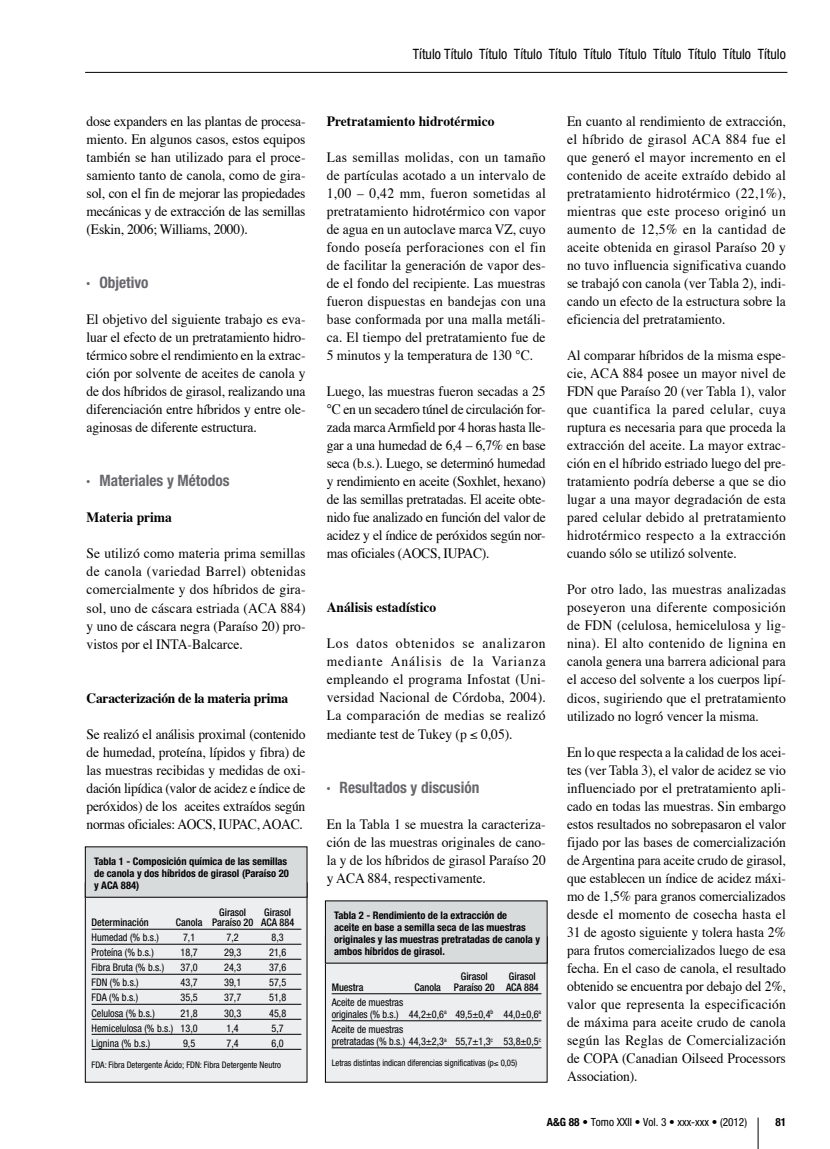
<style>
.page{position:relative;width:830px;height:1149px;background:#fff}
.page>*{position:absolute;margin:0;border:0;box-sizing:border-box;transform-origin:0 0}
.t1{font:700 condensed 15.75px "Helvetica Neue";color:#68676c}
.t2{font:14.25px/18px "Times";color:#000;text-align:justify;scale:.95 1}
.t3{font:condensed 14.25px "Helvetica Neue";color:#000}
.t4{font:700 14.25px "Times";color:#000;scale:.95 1}
.t5{font:700 14.25px "Times";letter-spacing:-.02em;color:#000;scale:.95 1}
.t6{font:condensed 11.25px "Helvetica Neue";color:#000}
.t7{font:700 condensed 11.25px "Helvetica Neue";color:#000}
.t8{font:condensed 10.5px/12px "Helvetica Neue";letter-spacing:-.005em;color:#000}
.t9{font:700 condensed 10.5px/12px "Helvetica Neue";color:#000}
.t10{font:500 condensed 10.5px "Helvetica Neue";color:#000}
.t11{font:condensed 9px "Helvetica Neue";letter-spacing:-.005em;color:#000}
.s1{font-weight:700}
</style>
<div class="page">
<hr style="left:757px;top:1117px;width:1px;height:31px;background:#000">
<hr style="left:85px;top:72px;width:702px;height:1px;background:#000">
<div style="left:85px;top:882px;width:222px;height:199px;background:#edeeef"></div>
<div style="left:85px;top:882px;width:222px;height:200px;border:1px solid #000"></div>
<div style="left:85px;top:846px;width:222px;height:50px;background:#d8dbdc"></div>
<hr style="left:91px;top:928px;width:210px;height:1px;background:#000">
<hr style="left:91px;top:943px;width:210px;height:1px;background:#000">
<hr style="left:91px;top:958px;width:210px;height:1px;background:#000">
<hr style="left:91px;top:973px;width:210px;height:1px;background:#000">
<hr style="left:91px;top:988px;width:210px;height:1px;background:#000">
<hr style="left:91px;top:1003px;width:210px;height:1px;background:#000">
<hr style="left:91px;top:1018px;width:210px;height:1px;background:#000">
<hr style="left:91px;top:1033px;width:210px;height:1px;background:#000">
<hr style="left:91px;top:1048px;width:210px;height:1px;background:#000">
<div style="left:325px;top:936px;width:222px;height:145px;background:#edeeef"></div>
<div style="left:325px;top:900px;width:222px;height:62px;background:#d8dbdc"></div>
<hr style="left:331px;top:993px;width:210px;height:1px;background:#000">
<hr style="left:331px;top:1020px;width:210px;height:1px;background:#000">
<hr style="left:331px;top:1047px;width:210px;height:1px;background:#000">
<p class="t3" style="left:412px;top:46px;width:374px">Título Título Título Título Título Título Título Título Título Título Título</p>
<p class="t2" style="left:87px;top:111px;width:232px">dose expanders en las plantas de procesa&shy;miento. En algunos casos, estos equipos también se han utilizado para el proce&shy;samiento tanto de canola, como de gira&shy;sol, con el fin de mejorar las propiedades mecánicas y de extracción de las semillas (Eskin, 2006; Williams, 2000).</p>
<p class="t1" style="left:87px;top:273px;width:63px">· Objetivo</p>
<p class="t2" style="left:87px;top:309px;width:232px">El objetivo del siguiente trabajo es eva&shy;luar el efecto de un pretratamiento hidro&shy;térmico sobre el rendimiento en la extrac&shy;ción por solvente de aceites de canola y de dos híbridos de girasol, realizando una diferenciación entre híbridos y entre ole&shy;aginosas de diferente estructura.</p>
<p class="t1" style="left:87px;top:471px;width:144px">· Materiales y Métodos</p>
<p class="t4" style="left:87px;top:504px;width:91px">Materia prima</p>
<p class="t2" style="left:87px;top:543px;width:232px">Se utilizó como materia prima semillas de canola (variedad Barrel) obtenidas comercialmente y dos híbridos de gira&shy;sol, uno de cáscara estriada (ACA 884) y uno de cáscara negra (Paraíso 20) pro&shy;vistos por el INTA-Balcarce.</p>
<p class="t5" style="left:87px;top:684px;width:213px">Caracterización de la materia prima</p>
<p class="t2" style="left:87px;top:723px;width:232px">Se realizó el análisis proximal (contenido de humedad, proteína, lípidos y fibra) de las muestras recibidas y medidas de oxi&shy;dación lipídica (valor de acidez e índice de peróxidos) de los aceites extraídos según normas oficiales: AOCS, IUPAC, AOAC.</p>
<p class="t9" style="left:94px;top:854px;width:196px">Tabla 1 - Composición química de las semillas de canola y dos híbridos de girasol (Paraíso 20 y ACA 884)</p>
<p class="t10" style="left:219px;top:905px;width:28px">Girasol</p>
<p class="t10" style="left:264px;top:905px;width:28px">Girasol</p>
<p class="t10" style="left:91px;top:916px;width:59px">Determinación</p>
<p class="t10" style="left:176px;top:916px;width:120px">Canola Paraíso 20 ACA 884</p>
<p class="t8" style="left:91px;top:931px;width:69px">Humedad (% b.s.)</p>
<p class="t8" style="left:183px;top:931px;width:14px">7,1</p>
<p class="t8" style="left:226px;top:931px;width:14px">7,2</p>
<p class="t8" style="left:271px;top:931px;width:14px">8,3</p>
<p class="t8" style="left:91px;top:946px;width:64px">Proteína (% b.s.)</p>
<p class="t8" style="left:180px;top:946px;width:19px">18,7</p>
<p class="t8" style="left:224px;top:946px;width:19px">29,3</p>
<p class="t8" style="left:269px;top:946px;width:19px">21,6</p>
<p class="t8" style="left:91px;top:961px;width:74px">Fibra Bruta (% b.s.)</p>
<p class="t8" style="left:180px;top:961px;width:19px">37,0</p>
<p class="t8" style="left:224px;top:961px;width:19px">24,3</p>
<p class="t8" style="left:269px;top:961px;width:19px">37,6</p>
<p class="t8" style="left:91px;top:976px;width:49px">FDN (% b.s.)</p>
<p class="t8" style="left:180px;top:976px;width:19px">43,7</p>
<p class="t8" style="left:224px;top:976px;width:19px">39,1</p>
<p class="t8" style="left:269px;top:976px;width:19px">57,5</p>
<p class="t8" style="left:91px;top:991px;width:48px">FDA (% b.s.)</p>
<p class="t8" style="left:180px;top:991px;width:19px">35,5</p>
<p class="t8" style="left:224px;top:991px;width:19px">37,7</p>
<p class="t8" style="left:269px;top:991px;width:19px">51,8</p>
<p class="t8" style="left:91px;top:1006px;width:65px">Celulosa (% b.s.)</p>
<p class="t8" style="left:180px;top:1006px;width:19px">21,8</p>
<p class="t8" style="left:224px;top:1006px;width:19px">30,3</p>
<p class="t8" style="left:269px;top:1006px;width:19px">45,8</p>
<p class="t8" style="left:91px;top:1021px;width:108px">Hemicelulosa (% b.s.) 13,0</p>
<p class="t8" style="left:226px;top:1021px;width:14px">1,4</p>
<p class="t8" style="left:271px;top:1021px;width:14px">5,7</p>
<p class="t8" style="left:91px;top:1036px;width:60px">Lignina (% b.s.)</p>
<p class="t8" style="left:183px;top:1036px;width:14px">9,5</p>
<p class="t8" style="left:226px;top:1036px;width:14px">7,4</p>
<p class="t8" style="left:271px;top:1036px;width:14px">6,0</p>
<p class="t11" style="left:91px;top:1058px;width:191px">FDA: Fibra Detergente Ácido; FDN : Fibra Detergente Neutro</p>
<p class="t4" style="left:326px;top:108px;width:178px">Pretratamiento hidrotérmico</p>
<p class="t2" style="left:326px;top:147px;width:232px">Las semillas molidas, con un tamaño de partículas acotado a un intervalo de 1,00 – 0,42 mm, fueron sometidas al pretratamiento hidrotérmico con vapor de agua en un autoclave marca VZ, cuyo fondo poseía perforaciones con el fin de facilitar la generación de vapor des&shy;de el fondo del recipiente. Las muestras fueron dispuestas en bandejas con una base conformada por una malla metáli&shy;ca. El tiempo del pretratamiento fue de 5 minutos y la temperatura de 130 °C.</p>
<p class="t2" style="left:326px;top:381px;width:232px">Luego, las muestras fueron secadas a 25 °C en un secadero túnel de circulación for&shy;zada marca Armfield por 4 horas hasta lle&shy;gar a una humedad de 6,4 – 6,7% en base seca (b.s.). Luego, se determinó humedad y rendimiento en aceite (Soxhlet, hexano) de las semillas pretratadas. El aceite obte&shy;nido fue analizado en función del valor de acidez y el índice de peróxidos según nor&shy;mas oficiales (AOCS, IUPAC).</p>
<p class="t2" style="left:566px;top:111px;width:232px">En cuanto al rendimiento de extracción, el híbrido de girasol ACA 884 fue el que generó el mayor incremento en el contenido de aceite extraído debido al pretratamiento hidrotérmico (22,1%), mientras que este proceso originó un aumento de 12,5% en la cantidad de aceite obtenida en girasol Paraíso 20 y no tuvo influencia significativa cuando se trabajó con canola (ver Tabla 2), indi&shy;cando un efecto de la estructura sobre la eficiencia del pretratamiento.</p>
<p class="t2" style="left:566px;top:345px;width:232px">Al comparar híbridos de la misma espe&shy;cie, ACA 884 posee un mayor nivel de FDN que Paraíso 20 (ver Tabla 1), valor que cuantifica la pared celular, cuya ruptura es necesaria para que proceda la extracción del aceite. La mayor extrac&shy;ción en el híbrido estriado luego del pre&shy;tratamiento podría deberse a que se dio lugar a una mayor degradación de esta pared celular debido al pretratamiento hidrotérmico respecto a la extracción cuando sólo se utilizó solvente.</p>
<p class="t2" style="left:566px;top:579px;width:232px">Por otro lado, las muestras analizadas poseyeron una diferente composición de FDN (celulosa, hemicelulosa y lig&shy;nina). El alto contenido de lignina en canola genera una barrera adicional para el acceso del solvente a los cuerpos lipí&shy;dicos, sugiriendo que el pretratamiento utilizado no logró vencer la misma.</p>
<p class="t2" style="left:566px;top:741px;width:232px">En lo que respecta a la calidad de los acei&shy;tes (ver Tabla 3), el valor de acidez se vio influenciado por el pretratamiento apli&shy;cado en todas las muestras. Sin embargo estos resultados no sobrepasaron el valor fijado por las bases de comercialización de Argentina para aceite crudo de girasol, que establecen un índice de acidez máxi&shy;mo de 1,5% para granos comercializados desde el momento de cosecha hasta el 31 de agosto siguiente y tolera hasta 2% para frutos comercializados luego de esa fecha. En el caso de canola, el resultado obtenido se encuentra por debajo del 2%, valor que representa la especificación de máxima para aceite crudo de canola según las Reglas de Comercialización de COPA (Canadian Oilseed Processors Association).</p>
<p class="t6" style="left:546px;top:1114px;width:201px"><span class="s1">A&amp;G 88</span> • Tomo XXII • Vol. 3 • xxx-xxx • (2012)</p>
<p class="t7" style="left:775px;top:1114px;width:12px">81</p>
<p class="t4" style="left:326px;top:593px;width:117px">Análisis estadístico</p>
<p class="t2" style="left:326px;top:633px;width:232px">Los datos obtenidos se analizaron mediante Análisis de la Varianza empleando el programa Infostat (Uni&shy;versidad Nacional de Córdoba, 2004).<br>La comparación de medias se realizó mediante test de Tukey (p ≤ 0,05).</p>
<p class="t1" style="left:326px;top:777px;width:154px">· Resultados y discusión</p>
<p class="t2" style="left:326px;top:813px;width:232px">En la Tabla 1 se muestra la caracteriza&shy;ción de las muestras originales de cano&shy;la y de los híbridos de girasol Paraíso 20 y ACA 884, respectivamente.</p>
<p class="t9" style="left:334px;top:908px;width:207px">Tabla 2 - Rendimiento de la extracción de<br>aceite en base a semilla seca de las muestras originales y las muestras pretratadas de canola y ambos híbridos de girasol.</p>
<p class="t10" style="left:460px;top:970px;width:28px">Girasol</p>
<p class="t10" style="left:508px;top:970px;width:28px">Girasol</p>
<p class="t10" style="left:331px;top:980px;width:33px">Muestra</p>
<p class="t10" style="left:414px;top:980px;width:125px">Canola Paraíso 20 ACA 884</p>
<p class="t8" style="left:331px;top:995px;width:211px">Aceite de muestras<br>originales (% b.s.) 44,2±0,6<sup>a</sup> 49,5±0,4<sup>b</sup> 44,0±0,6<sup>a</sup></p>
<p class="t8" style="left:331px;top:1022px;width:211px">Aceite de muestras<br>pretratadas (% b.s.) 44,3±2,3<sup>a</sup> 55,7±1,3<sup>c</sup> 53,8±0,5<sup>c</sup></p>
<p class="t11" style="left:331px;top:1057px;width:187px">Letras distintas indican diferencias significativas (p≤ 0,05)</p>
</div>
